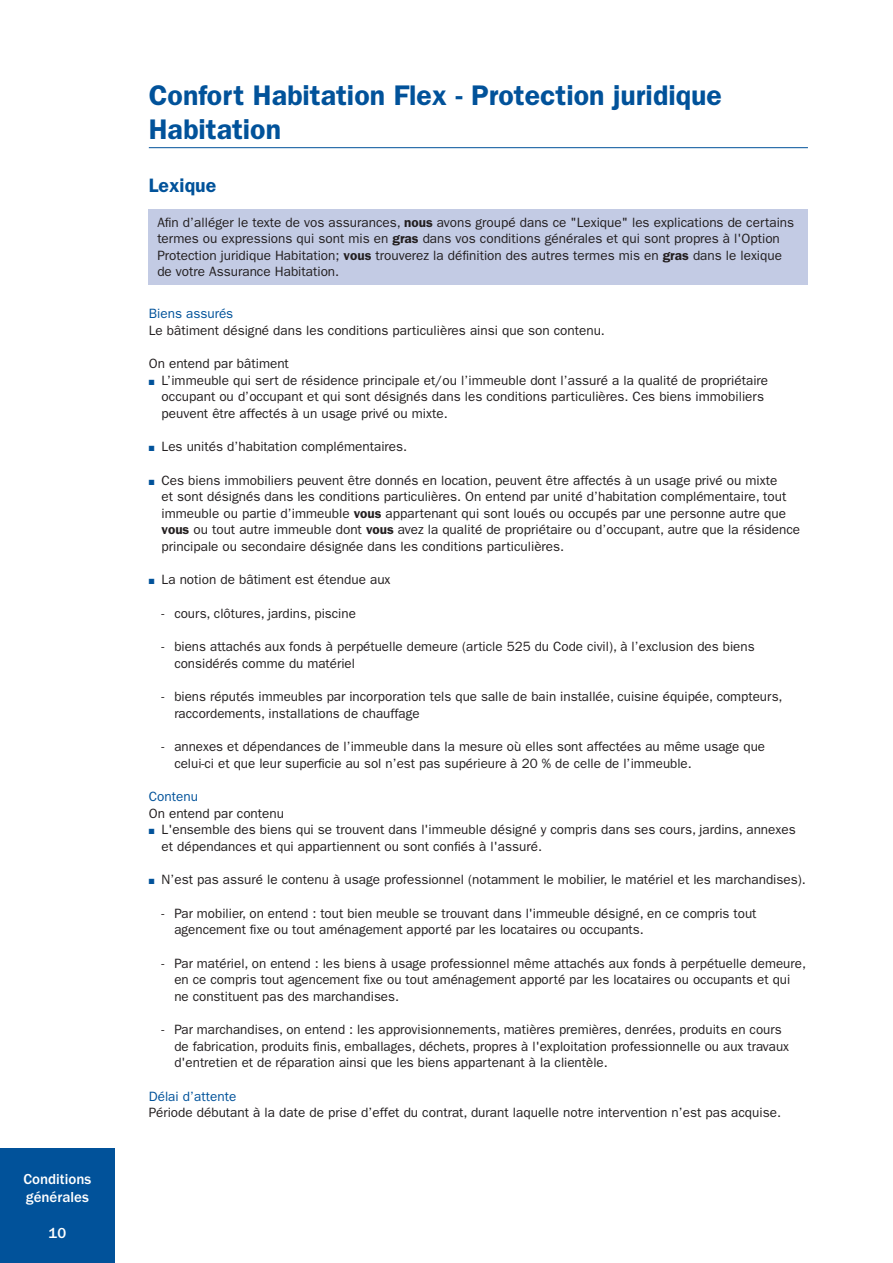
<style>
.page{position:relative;width:893px;height:1263px;background:#fff}
.page>*{position:absolute;margin:0;border:0;box-sizing:border-box;transform-origin:0 0}
.t1{font:600 28.5px/34.2px "ITC Franklin Gothic Std";color:#01529a}
.t2{font:600 19.5px "ITC Franklin Gothic Std";color:#01529a}
.t3{font:500 15px/18px "ITC Franklin Gothic Std";color:#fff}
.t4{font:13.5px/16.5px "ITC Franklin Gothic Std";color:#231f20}
.t5{font:13.5px "ITC Franklin Gothic Std";color:#01529a}
.s1{font-weight:600}
.s2{color:#01529a}
</style>
<div class="page">
<hr style="left:149px;top:147px;width:659px;height:1px;background:#01529a">
<div style="left:0;top:1148px;width:115px;height:115px;background:#01529a"></div>
<div style="left:149px;top:209px;width:659px;height:76px;background:#c3cbe4"></div>
<p class="t3" style="left:23px;top:1170px;width:69px">Conditions générales</p>
<p class="t3" style="left:49px;top:1224px;width:19px">10</p>
<h1 class="t1" style="left:149px;top:78px;width:575px">Confort Habitation Flex - Protection juridique<br>Habitation</h1>
<h2 class="t2" style="left:149px;top:174px;width:69px">Lexique</h2>
<p class="t4" style="left:157px;top:214px;width:638px">Afin d’alléger le texte de vos assurances, <span class="s1">nous</span> avons groupé dans ce "Lexique" les explications de certains termes ou expressions qui sont mis en <span class="s1">gras</span> dans vos conditions générales et qui sont propres à l'Option Protection juridique Habitation; <span class="s1">vous</span> trouverez la définition des autres termes mis en <span class="s1">gras</span> dans le lexique de votre Assurance Habitation.</p>
<p class="t5" style="left:149px;top:306px;width:86px">Biens assurés</p>
<p class="t4" style="left:149px;top:322px;width:458px">Le bâtiment désigné dans les conditions particulières ainsi que son contenu.</p>
<p class="t4" style="left:149px;top:356px;width:142px">On entend par bâtiment</p>
<p class="t4" style="left:162px;top:372px;width:608px;text-indent:-13px"><span class="s2">■</span> L’immeuble qui sert de résidence principale et/ou l’immeuble dont l’assuré a la qualité de propriétaire occupant ou d’occupant et qui sont désignés dans les conditions particulières. Ces biens immobiliers peuvent être affectés à un usage privé ou mixte.</p>
<p class="t4" style="left:149px;top:439px;width:260px"><span class="s2">■</span> Les unités d’habitation complémentaires.</p>
<p class="t4" style="left:162px;top:472px;width:640px;text-indent:-13px"><span class="s2">■</span> Ces biens immobiliers peuvent être donnés en location, peuvent être affectés à un usage privé ou mixte<br>et sont désignés dans les conditions particulières. On entend par unité d’habitation complémentaire, tout immeuble ou partie d’immeuble <span class="s1">vous</span> appartenant qui sont loués ou occupés par une personne autre que <span class="s1">vous</span> ou tout autre immeuble dont <span class="s1">vous</span> avez la qualité de propriétaire ou d’occupant, autre que la résidence principale ou secondaire désignée dans les conditions particulières.</p>
<p class="t4" style="left:149px;top:572px;width:243px"><span class="s2">■</span> La notion de bâtiment est étendue aux</p>
<p class="t4" style="left:162px;top:605px;width:196px">- cours, clôtures, jardins, piscine</p>
<p class="t4" style="left:174px;top:639px;width:582px;text-indent:-13px">- biens attachés aux fonds à perpétuelle demeure (article 525 du Code civil), à l’exclusion des biens considérés comme du matériel</p>
<p class="t4" style="left:174px;top:689px;width:610px;text-indent:-13px">- biens réputés immeubles par incorporation tels que salle de bain installée, cuisine équipée, compteurs, raccordements, installations de chauffage</p>
<p class="t4" style="left:174px;top:739px;width:592px;text-indent:-13px">- annexes et dépendances de l’immeuble dans la mesure où elles sont affectées au même usage que celui-ci et que leur superficie au sol n’est pas supérieure à 20 % de celle de l’immeuble.</p>
<p class="t5" style="left:149px;top:789px;width:51px">Contenu</p>
<p class="t4" style="left:149px;top:805px;width:137px">On entend par contenu</p>
<p class="t4" style="left:162px;top:822px;width:636px;text-indent:-13px"><span class="s2">■</span> L'ensemble des biens qui se trouvent dans l'immeuble désigné y compris dans ses cours, jardins, annexes et dépendances et qui appartiennent ou sont confiés à l'assuré.</p>
<p class="t4" style="left:149px;top:872px;width:659px"><span class="s2">■</span> N’est pas assuré le contenu à usage professionnel (notamment le mobilier, le matériel et les marchandises).</p>
<p class="t4" style="left:174px;top:905px;width:584px;text-indent:-13px">- Par mobilier, on entend : tout bien meuble se trouvant dans l'immeuble désigné, en ce compris tout agencement fixe ou tout aménagement apporté par les locataires ou occupants.</p>
<p class="t4" style="left:174px;top:955px;width:633px;text-indent:-13px">- Par matériel, on entend : les biens à usage professionnel même attachés aux fonds à perpétuelle demeure, en ce compris tout agencement fixe ou tout aménagement apporté par les locataires ou occupants et qui ne constituent pas des marchandises.</p>
<p class="t4" style="left:174px;top:1022px;width:616px;text-indent:-13px">- Par marchandises, on entend : les approvisionnements, matières premières, denrées, produits en cours de fabrication, produits finis, emballages, déchets, propres à l'exploitation professionnelle ou aux travaux d'entretien et de réparation ainsi que les biens appartenant à la clientèle.</p>
<p class="t5" style="left:149px;top:1089px;width:89px">Délai d’attente</p>
<p class="t4" style="left:149px;top:1105px;width:634px">Période débutant à la date de prise d’effet du contrat, durant laquelle notre intervention n’est pas acquise.</p>
</div>
